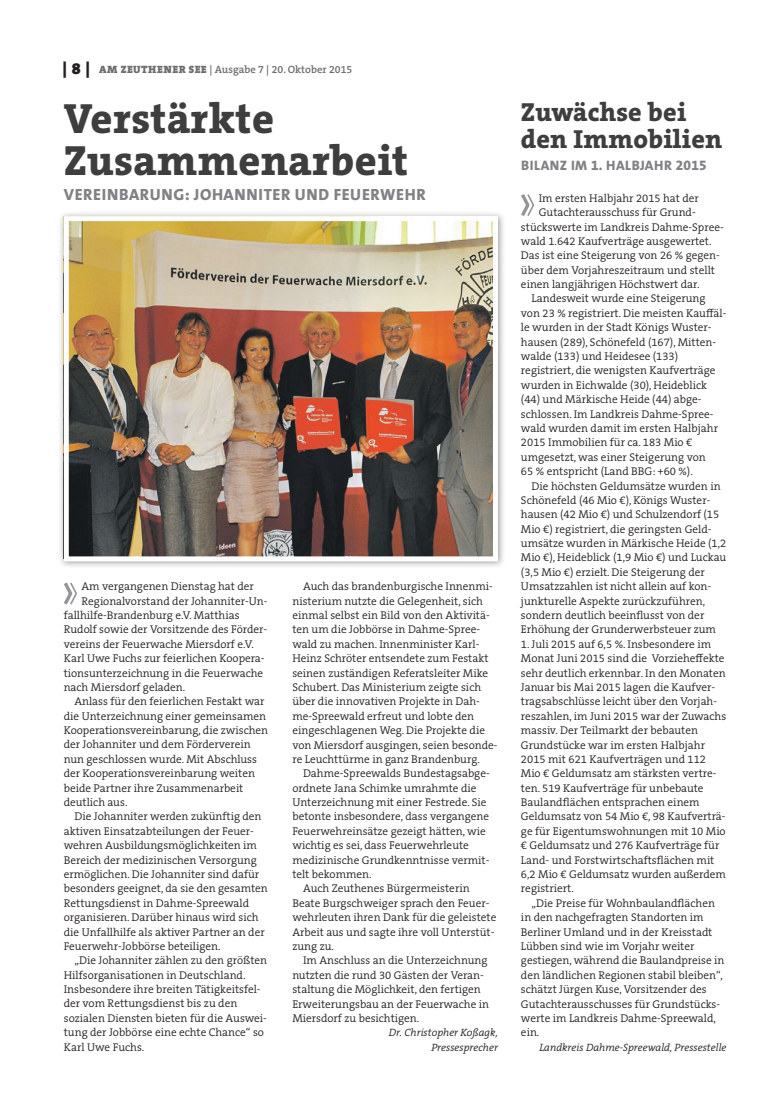
<style>
.page{position:relative;width:762px;height:1117px;background:#fff}
.page>*{position:absolute;margin:0;border:0;box-sizing:border-box;transform-origin:0 0}
.t1{font:800 42.5px/42.5px "The Serif B W8";letter-spacing:.01em;color:#3e3e3f}
.t2{font:800 26.25px/27.5px "The Serif B W8";letter-spacing:.01em;color:#3e3e3f}
.t3{font:800 16.25px "The Sans B W8";letter-spacing:.035em;color:#808285}
.t4{font:800 13.75px "The Sans B W8";letter-spacing:.035em;color:#808285}
.t5{font:300 11.25px/14.4px "The Serif B W4";color:#231f20}
.t6{font:italic 300 10.62px/14.4px "The Serif B W4";color:#231f20;text-align:right}
.t7{font:600 10.62px "The Serif B W6";color:#6c6d70}
.s1{font-family:"The Serif B W9";font-weight:900;font-size:16.25px;color:#231f20}
.s2{font-family:"The Serif B W9";font-weight:900}
</style>
<div class="page">
<svg style="left:64px;top:582px;width:13px;height:23px"></svg>
<div style="left:58px;top:210px;width:448px;height:359px;background:#231f20;opacity:.45"></div>
<img style="left:70px;top:222px;width:422px;height:333px">
<div style="left:64px;top:216px;width:434px;height:345px;border:5px solid #fff"></div>
<svg style="left:521px;top:194px;width:14px;height:22px"></svg>
<p class="t7" style="left:63px;top:63px;width:291px"><span class="s1">| 8 |</span> <span class="s2">AM ZEUTHENER SEE</span> | Ausgabe 7 | 20. Oktober 2015</p>
<h1 class="t1" style="left:64px;top:96px;width:346px">Verstärkte<br>Zusammenarbeit</h1>
<h3 class="t3" style="left:64px;top:184px;width:363px">VEREINBARUNG: JOHANNITER UND FEUERWEHR</h3>
<p class="t5" style="left:82px;top:579px;width:174px">Am vergangenen Dienstag hat der</p>
<p class="t5" style="left:82px;top:593px;width:187px">Regionalvorstand der Johanniter-Un-</p>
<p class="t5" style="left:64px;top:608px;width:177px">fallhilfe-Brandenburg e.V. Matthias</p>
<p class="t5" style="left:64px;top:622px;width:205px">Rudolf sowie der Vorsitzende des Förder-</p>
<p class="t5" style="left:64px;top:636px;width:192px">vereins der Feuerwache Miersdorf e.V.</p>
<p class="t5" style="left:64px;top:651px;width:202px">Karl Uwe Fuchs zur feierlichen Koopera-</p>
<p class="t5" style="left:64px;top:665px;width:201px">tionsunterzeichnung in die Feuerwache</p>
<p class="t5" style="left:64px;top:679px;width:123px">nach Miersdorf geladen.</p>
<p class="t5" style="left:74px;top:694px;width:192px">Anlass für den feierlichen Festakt war</p>
<p class="t5" style="left:64px;top:708px;width:204px">die Unterzeichnung einer gemeinsamen</p>
<p class="t5" style="left:64px;top:723px;width:206px">Kooperationsvereinbarung, die zwischen</p>
<p class="t5" style="left:64px;top:737px;width:189px">der Johanniter und dem Förderverein</p>
<p class="t5" style="left:64px;top:751px;width:195px">nun geschlossen wurde. Mit Abschluss</p>
<p class="t5" style="left:64px;top:766px;width:193px">der Kooperationsvereinbarung weiten</p>
<p class="t5" style="left:64px;top:780px;width:181px">beide Partner ihre Zusammenarbeit</p>
<p class="t5" style="left:64px;top:794px;width:65px">deutlich aus.</p>
<p class="t5" style="left:74px;top:809px;width:189px">Die Johanniter werden zukünftig den</p>
<p class="t5" style="left:64px;top:823px;width:192px">aktiven Einsatzabteilungen der Feuer-</p>
<p class="t5" style="left:64px;top:838px;width:195px">wehren Ausbildungsmöglichkeiten im</p>
<p class="t5" style="left:64px;top:852px;width:195px">Bereich der medizinischen Versorgung</p>
<p class="t5" style="left:64px;top:866px;width:197px">ermöglichen. Die Johanniter sind dafür</p>
<p class="t5" style="left:64px;top:881px;width:206px">besonders geeignet, da sie den gesamten</p>
<p class="t5" style="left:64px;top:895px;width:187px">Rettungsdienst in Dahme-Spreewald</p>
<p class="t5" style="left:64px;top:909px;width:196px">organisieren. Darüber hinaus wird sich</p>
<p class="t5" style="left:64px;top:924px;width:202px">die Unfallhilfe als aktiver Partner an der</p>
<p class="t5" style="left:64px;top:938px;width:158px">Feuerwehr-Jobbörse beteiligen.</p>
<p class="t5" style="left:74px;top:953px;width:194px">„Die Johanniter zählen zu den größten</p>
<p class="t5" style="left:64px;top:967px;width:183px">Hilfsorganisationen in Deutschland.</p>
<p class="t5" style="left:64px;top:981px;width:198px">Insbesondere ihre breiten Tätigkeitsfel-</p>
<p class="t5" style="left:64px;top:996px;width:175px">der vom Rettungsdienst bis zu den</p>
<p class="t5" style="left:64px;top:1010px;width:205px">sozialen Diensten bieten für die Auswei-</p>
<p class="t5" style="left:64px;top:1024px;width:202px">tung der Jobbörse eine echte Chance“ so</p>
<p class="t5" style="left:64px;top:1039px;width:82px">Karl Uwe Fuchs.</p>
<p class="t5" style="left:292px;top:579px;width:207px;text-indent:11px">Auch das brandenburgische Innenmi&shy;nisterium nutzte die Gelegenheit, sich einmal selbst ein Bild von den Aktivitä&shy;ten um die Jobbörse in Dahme-Spree&shy;wald zu machen. Innenminister Karl-Heinz Schröter entsendete zum Festakt seinen zuständigen Referatsleiter Mike Schubert. Das Ministerium zeigte sich über die innovativen Projekte in Dah&shy;me-Spreewald erfreut und lobte den eingeschlagenen Weg. Die Projekte die von Miersdorf ausgingen, seien besonde&shy;re Leuchttürme in ganz Brandenburg.</p>
<p class="t5" style="left:303px;top:766px;width:188px">Dahme-Spreewalds Bundestagsabge-</p>
<p class="t5" style="left:292px;top:780px;width:186px">ordnete Jana Schimke umrahmte die</p>
<p class="t5" style="left:292px;top:795px;width:196px">Unterzeichnung mit einer Festrede. Sie</p>
<p class="t5" style="left:292px;top:809px;width:198px">betonte insbesondere, dass vergangene</p>
<p class="t5" style="left:292px;top:823px;width:195px">Feuerwehreinsätze gezeigt hätten, wie</p>
<p class="t5" style="left:292px;top:838px;width:178px">wichtig es sei, dass Feuerwehrleute</p>
<p class="t5" style="left:292px;top:852px;width:199px">medizinische Grundkenntnisse vermit-</p>
<p class="t5" style="left:292px;top:866px;width:81px">telt bekommen.</p>
<p class="t5" style="left:303px;top:881px;width:168px">Auch Zeuthenes Bürgermeisterin</p>
<p class="t5" style="left:292px;top:895px;width:198px">Beate Burgschweiger sprach den Feuer-</p>
<p class="t5" style="left:292px;top:910px;width:205px">wehrleuten ihren Dank für die geleistete</p>
<p class="t5" style="left:292px;top:924px;width:203px">Arbeit aus und sagte ihre voll Unterstüt-</p>
<p class="t5" style="left:292px;top:938px;width:43px">zung zu.</p>
<p class="t5" style="left:303px;top:953px;width:186px">Im Anschluss an die Unterzeichnung</p>
<p class="t5" style="left:292px;top:967px;width:193px">nutzten die rund 30 Gästen der Veran-</p>
<p class="t5" style="left:292px;top:981px;width:190px">staltung die Möglichkeit, den fertigen</p>
<p class="t5" style="left:292px;top:996px;width:198px">Erweiterungsbau an der Feuerwache in</p>
<p class="t5" style="left:292px;top:1010px;width:128px">Miersdorf zu besichtigen.</p>
<p class="t6" style="left:389px;top:1025px;width:111px">Dr. Christopher Koßagk,<br>Pressesprecher</p>
<h2 class="t2" style="left:521px;top:98px;width:203px">Zuwächse bei den Immobilien</h2>
<p class="t4" style="left:521px;top:156px;width:187px">BILANZ IM 1. HALBJAHR 2015</p>
<p class="t5" style="left:539px;top:191px;width:162px">Im ersten Halbjahr 2015 hat der</p>
<p class="t5" style="left:539px;top:205px;width:158px">Gutachterausschuss für Grund-</p>
<p class="t5" style="left:521px;top:219px;width:204px">stückswerte im Landkreis Dahme-Spree-</p>
<p class="t5" style="left:521px;top:234px;width:192px">wald 1.642 Kaufverträge ausgewertet.</p>
<p class="t5" style="left:521px;top:248px;width:200px">Das ist eine Steigerung von 26 % gegen-</p>
<p class="t5" style="left:521px;top:263px;width:195px">über dem Vorjahreszeitraum und stellt</p>
<p class="t5" style="left:521px;top:277px;width:180px">einen langjährigen Höchstwert dar.</p>
<p class="t5" style="left:531px;top:291px;width:176px">Landesweit wurde eine Steigerung</p>
<p class="t5" style="left:521px;top:306px;width:207px">von 23 % registriert. Die meisten Kauffäl-</p>
<p class="t5" style="left:521px;top:320px;width:192px">le wurden in der Stadt Königs Wuster-</p>
<p class="t5" style="left:521px;top:334px;width:197px">hausen (289), Schönefeld (167), Mitten-</p>
<p class="t5" style="left:521px;top:349px;width:159px">walde (133) und Heidesee (133)</p>
<p class="t5" style="left:521px;top:363px;width:196px">registriert, die wenigsten Kaufverträge</p>
<p class="t5" style="left:521px;top:378px;width:188px">wurden in Eichwalde (30), Heideblick</p>
<p class="t5" style="left:521px;top:392px;width:182px">(44) und Märkische Heide (44) abge-</p>
<p class="t5" style="left:521px;top:406px;width:194px">schlossen. Im Landkreis Dahme-Spree-</p>
<p class="t5" style="left:521px;top:421px;width:198px">wald wurden damit im ersten Halbjahr</p>
<p class="t5" style="left:521px;top:435px;width:173px">2015 Immobilien für ca. 183 Mio €</p>
<p class="t5" style="left:521px;top:449px;width:186px">umgesetzt, was einer Steigerung von</p>
<p class="t5" style="left:521px;top:464px;width:173px">65 % entspricht (Land BBG: +60 %).</p>
<p class="t5" style="left:531px;top:478px;width:190px">Die höchsten Geldumsätze wurden in</p>
<p class="t5" style="left:521px;top:493px;width:191px">Schönefeld (46 Mio €), Königs Wuster-</p>
<p class="t5" style="left:521px;top:507px;width:200px">hausen (42 Mio €) und Schulzendorf (15</p>
<p class="t5" style="left:521px;top:521px;width:192px">Mio €) registriert, die geringsten Geld-</p>
<p class="t5" style="left:521px;top:536px;width:207px">umsätze wurden in Märkische Heide (1,2</p>
<p class="t5" style="left:521px;top:550px;width:207px">Mio €), Heideblick (1,9 Mio €) und Luckau</p>
<p class="t5" style="left:521px;top:564px;width:185px">(3,5 Mio €) erzielt. Die Steigerung der</p>
<p class="t5" style="left:521px;top:579px;width:192px">Umsatzzahlen ist nicht allein auf kon-</p>
<p class="t5" style="left:521px;top:593px;width:186px">junkturelle Aspekte zurückzuführen,</p>
<p class="t5" style="left:521px;top:608px;width:185px">sondern deutlich beeinflusst von der</p>
<p class="t5" style="left:521px;top:622px;width:197px">Erhöhung der Grunderwerbsteuer zum</p>
<p class="t5" style="left:521px;top:636px;width:207px">1. Juli 2015 auf 6,5 %. Insbesondere im Monat Juni 2015 sind die Vorzieheffekte sehr deutlich erkennbar. In den Monaten Januar bis Mai 2015 lagen die Kaufver&shy;tragsabschlüsse leicht über den Vorjah&shy;reszahlen, im Juni 2015 war der Zuwachs massiv. Der Teilmarkt der bebauten Grundstücke war im ersten Halbjahr 2015 mit 621 Kaufverträgen und 112<br>Mio € Geldumsatz am stärksten vertre&shy;ten. 519 Kaufverträge für unbebaute Baulandflächen entsprachen einem Geldumsatz von 54 Mio €, 98 Kaufverträ&shy;ge für Eigentumswohnungen mit 10 Mio € Geldumsatz und 276 Kaufverträge für Land- und Forstwirtschaftsflächen mit 6,2 Mio € Geldumsatz wurden außerdem registriert.</p>
<p class="t5" style="left:521px;top:895px;width:205px;text-indent:11px">„Die Preise für Wohnbaulandflächen in den nachgefragten Standorten im Berliner Umland und in der Kreisstadt Lübben sind wie im Vorjahr weiter gestiegen, während die Baulandpreise in den ländlichen Regionen stabil bleiben“, schätzt Jürgen Kuse, Vorsitzender des Gutachterausschusses für Grundstücks&shy;werte im Landkreis Dahme-Spreewald, ein.</p>
<p class="t6" style="left:539px;top:1039px;width:189px">Landkreis Dahme-Spreewald, Pressestelle</p>
</div>
